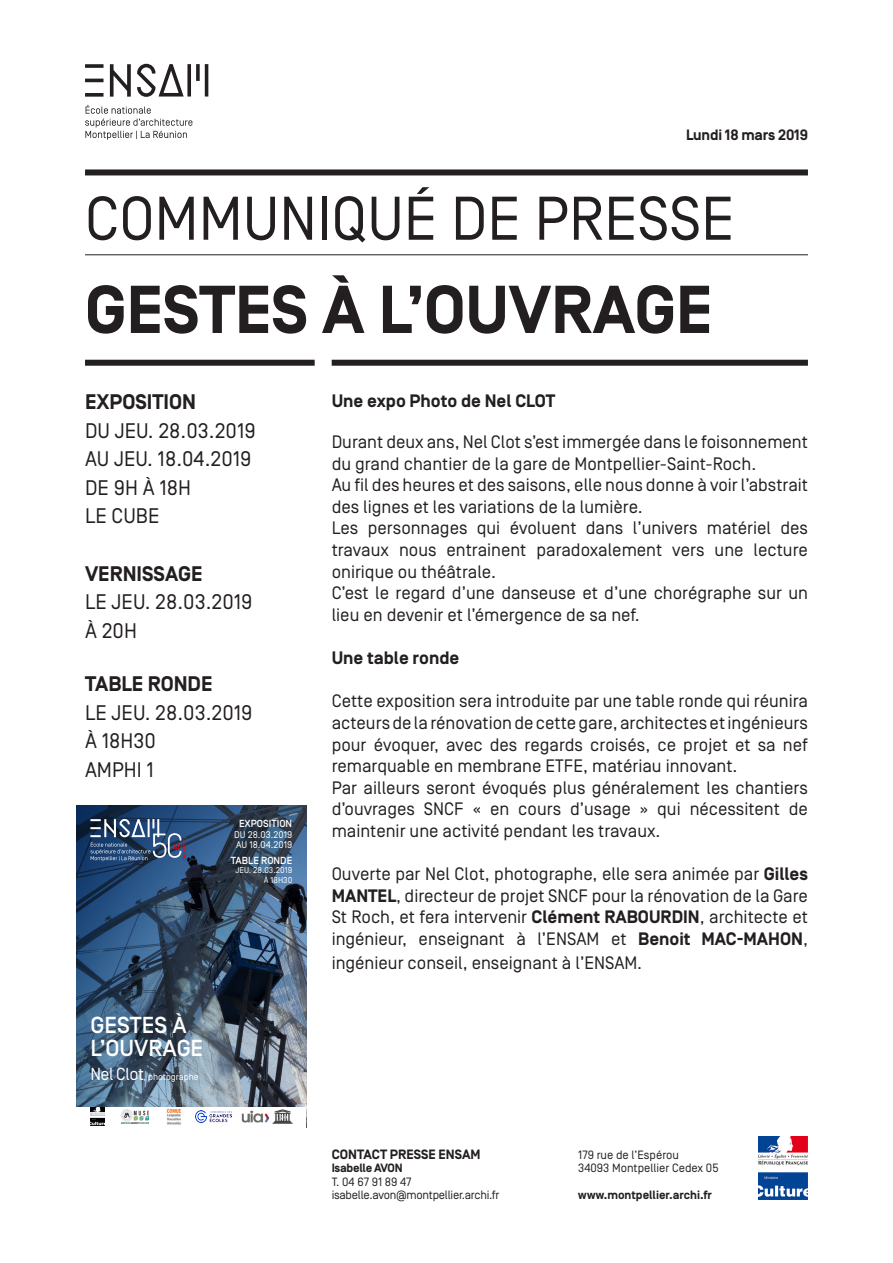
<style>
.page{position:relative;width:893px;height:1263px;background:#fff}
.page>*{position:absolute;margin:0;border:0;box-sizing:border-box;transform-origin:0 0}
.t1{font:700 67.5px "Simplon Norm";color:#231f20}
.TITRE_2{font:61.5px "Simplon Norm";color:#231f20}
.t2{font:500 23.1px/23.1px "Simplon Norm";color:#fff}
.TexteCourant{font:21.15px/28.5px "Simplon Norm";color:#231f20}
.Intertitre{font:700 21.15px "Simplon Norm";color:#231f20}
.TexteCourant-2{font:18px/21.6px "Simplon Norm";color:#231f20;text-align:justify}
.TexteCourant-3{font:700 18px "Simplon Norm";color:#231f20}
.TITRE_2-2{font:700 15px "Simplon Norm";letter-spacing:-.01em;color:#231f20}
.t3{font:700 13.5px "Simplon Norm";color:#231f20}
.t4{font:12px/13.5px "Simplon Norm";letter-spacing:-.02em;color:#231f20}
.t5{font:12px/13.5px "Simplon Norm";color:#231f20}
.t6{font:700 12px "Simplon Norm";color:#231f20}
.t7{font:700 12px "Simplon Norm";letter-spacing:-.02em;color:#231f20}
.t8{font:500 10.2px "Simplon Norm";color:#fff}
.t9{font:9.6px/10.4px "Simplon Norm";color:#fff}
.t10{font:9.3px "Simplon Norm";color:#fff}
.t11{font:8.55px/10.4px "Simplon Norm";color:#fff;text-align:right}
.s1{font-weight:700}
.s2{font-size:17.4px}
</style>
<div class="page">
<div style="left:85px;top:169px;width:723px;height:6px;background:#231f20"></div>
<svg style="left:85px;top:64px;width:123px;height:76px"></svg>
<div style="left:332px;top:360px;width:476px;height:6px;background:#231f20"></div>
<hr style="left:85px;top:254px;width:723px;height:1px;background:#231f20">
<div style="left:85px;top:360px;width:230px;height:6px;background:#231f20"></div>
<img style="left:759px;top:1136px;width:49px;height:63px">
<svg style="left:77px;top:805px;width:229px;height:302px;background:#3e566f"></svg>
<img style="left:90px;top:1108px;width:14px;height:17px">
<img style="left:166px;top:1108px;width:16px;height:17px">
<img style="left:121px;top:1110px;width:28px;height:14px">
<img style="left:273px;top:1110px;width:19px;height:14px">
<img style="left:242px;top:1110px;width:28px;height:13px">
<img style="left:195px;top:1111px;width:36px;height:12px">
<svg style="left:90px;top:819px;width:96px;height:42px;background:#4a6284"></svg>
<p class="TITRE_2-2" style="left:686px;top:127px;width:123px">Lundi 18 mars 2019</p>
<p class="TITRE_2" style="left:85px;top:186px;width:651px">COMMUNIQUÉ DE PRESSE</p>
<p class="t1" style="left:85px;top:273px;width:629px">GESTES À L’OUVRAGE</p>
<p class="Intertitre" style="left:85px;top:391px;width:112px">EXPOSITION</p>
<p class="TexteCourant" style="left:85px;top:417px;width:172px">DU JEU. 28.03.2019</p>
<p class="TexteCourant" style="left:85px;top:445px;width:168px">AU JEU. 18.04.2019</p>
<p class="TexteCourant" style="left:85px;top:474px;width:107px">DE 9H À 18H</p>
<p class="TexteCourant" style="left:85px;top:502px;width:76px">LE CUBE</p>
<p class="TexteCourant" style="left:85px;top:559px;width:169px"><span class="s1">VERNISSAGE<br></span>LE JEU. 28.03.2019<br>À 20H</p>
<p class="Intertitre" style="left:85px;top:673px;width:129px">TABLE RONDE</p>
<p class="TexteCourant" style="left:85px;top:699px;width:169px">LE JEU. 28.03.2019</p>
<p class="TexteCourant" style="left:85px;top:727px;width:72px">À 18H30</p>
<p class="TexteCourant" style="left:85px;top:756px;width:71px">AMPHI 1</p>
<p class="t8" style="left:239px;top:818px;width:55px">EXPOSITION</p>
<p class="t9" style="left:234px;top:829px;width:60px">DU 28.03.2019<br>AU 18.04.2019</p>
<p class="t8" style="left:231px;top:855px;width:63px">TABLE RONDE</p>
<p class="t11" style="left:236px;top:865px;width:58px">JEU. 28.03.2019<br>À 18H30</p>
<p class="t2" style="left:90px;top:1014px;width:114px">GESTES À<br>L’OUVRAGE</p>
<p class="t10" style="left:90px;top:1072px;width:110px"><span class="s2">Nel Clot</span>, photographe</p>
<p class="TexteCourant-3" style="left:332px;top:391px;width:225px">Une expo Photo de Nel CLOT</p>
<p class="TexteCourant-2" style="left:332px;top:431px;width:478px">Durant deux ans, Nel Clot s’est immergée dans le foisonnement du grand chantier de la gare de Montpellier-Saint-Roch.</p>
<p class="TexteCourant-2" style="left:332px;top:475px;width:478px">Au fil des heures et des saisons, elle nous donne à voir l’abstrait des lignes et les variations de la lumière.</p>
<p class="TexteCourant-2" style="left:332px;top:518px;width:478px">Les personnages qui évoluent dans l’univers matériel des travaux nous entrainent paradoxalement vers une lecture onirique ou théâtrale.</p>
<p class="TexteCourant-2" style="left:332px;top:583px;width:478px">C’est le regard d’une danseuse et d’une chorégraphe sur un lieu en devenir et l’émergence de sa nef.</p>
<p class="TexteCourant-3" style="left:332px;top:648px;width:129px">Une table ronde</p>
<p class="TexteCourant-2" style="left:332px;top:691px;width:478px">Cette exposition sera introduite par une table ronde qui réunira acteurs de la rénovation de cette gare, architectes et ingénieurs pour évoquer, avec des regards croisés, ce projet et sa nef remarquable en membrane ETFE, matériau innovant.</p>
<p class="TexteCourant-2" style="left:332px;top:777px;width:478px">Par ailleurs seront évoqués plus généralement les chantiers d’ouvrages SNCF « en cours d’usage » qui nécessitent de maintenir une activité pendant les travaux.</p>
<p class="TexteCourant-2" style="left:332px;top:863px;width:478px">Ouverte par Nel Clot, photographe, elle sera animée par <span class="s1">Gilles MANTEL</span>, directeur de projet SNCF pour la rénovation de la Gare St Roch, et fera intervenir <span class="s1">Clément RABOURDIN</span>, architecte et ingénieur, enseignant à l’ENSAM et <span class="s1">Benoit MAC-MAHON</span>,</p>
<p class="TexteCourant-2" style="left:332px;top:952px;width:312px">ingénieur conseil, enseignant à l’ENSAM.</p>
<p class="t3" style="left:332px;top:1147px;width:150px">CONTACT PRESSE ENSAM</p>
<p class="t7" style="left:332px;top:1161px;width:73px">Isabelle AVON</p>
<p class="t4" style="left:332px;top:1175px;width:169px">T. 04 67 91 89 47 isabelle.avon@montpellier.archi.fr</p>
<p class="t5" style="left:578px;top:1148px;width:142px">179 rue de l’Espérou<br>34093 Montpellier Cedex 05</p>
<p class="t6" style="left:578px;top:1188px;width:135px">www.montpellier.archi.fr</p>
</div>
